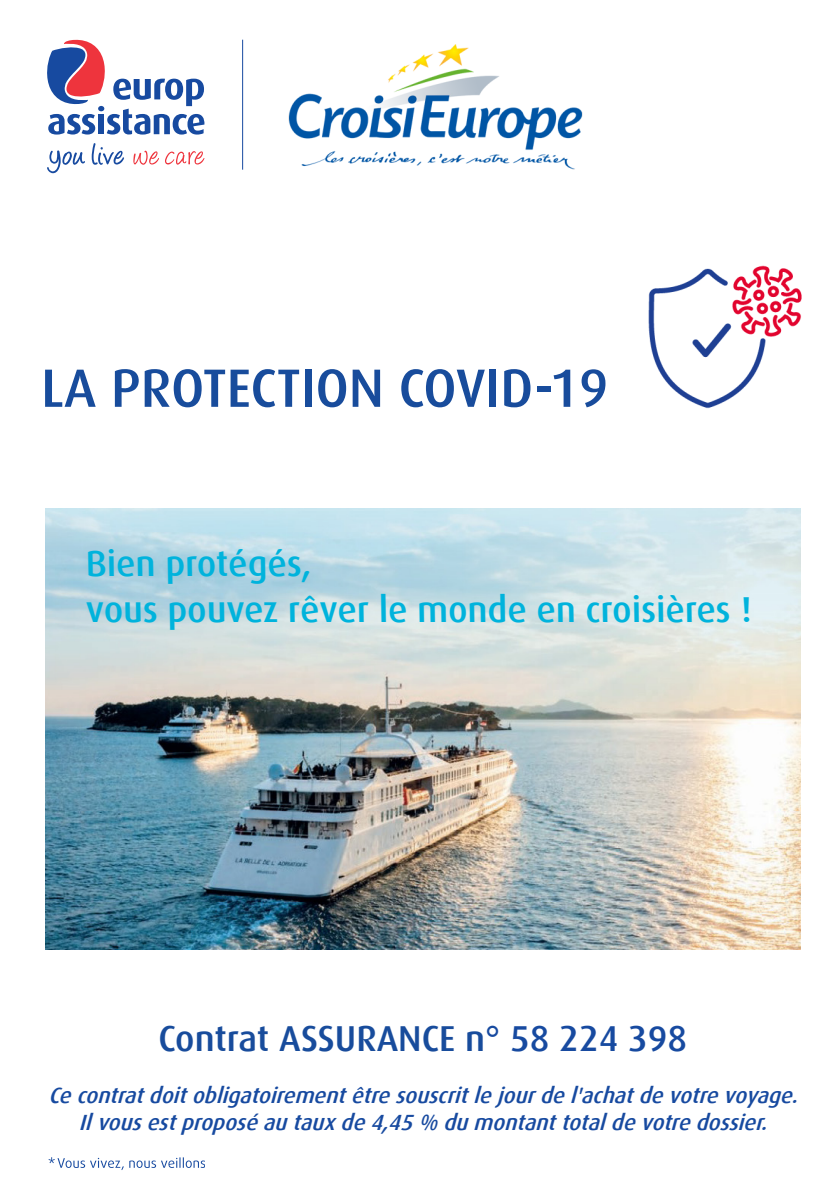
<style>
.page{position:relative;width:840px;height:1191px;background:#fff}
.page>*{position:absolute;margin:0;border:0;box-sizing:border-box;transform-origin:0 0}
.t1{font:500 54px "Dax";color:#184c9c}
.t2{font:500 36px "Dax";color:#00b3dc}
.t3{font:500 36px "Dax";color:#184c9c}
.t4{font:italic 500 22px/26.4px "Dax";color:#174aa0;text-align:center}
.s1{color:#174aa0}
</style>
<div class="page">
<svg style="left:47px;top:40px;width:157px;height:95px"></svg>
<svg style="left:133px;top:151px;width:26px;height:14px"></svg>
<svg style="left:165px;top:151px;width:39px;height:14px"></svg>
<svg style="left:47px;top:150px;width:38px;height:23px"></svg>
<svg style="left:92px;top:143px;width:32px;height:22px"></svg>
<hr style="left:242px;top:40px;width:1px;height:130px;background:#174aa0">
<svg style="left:49px;top:1157px;width:155px;height:13px"></svg>
<img style="left:648px;top:265px;width:154px;height:144px">
<img style="left:45px;top:508px;width:754px;height:441px">
<img style="left:288px;top:44px;width:295px;height:126px">
<p class="t1" style="left:41px;top:358px;width:568px">LA PROTECTION COVID-19</p>
<p class="t2" style="left:86px;top:544px;width:228px">Bien protégés,</p>
<p class="t2" style="left:86px;top:590px;width:667px">vous pouvez rêver le monde en croisières !</p>
<p class="t3" style="left:158px;top:1018px;width:530px">Contrat ASSURANCE n<span class="s1">° 58 224 398</span></p>
<p class="t4" style="left:48px;top:1082px;width:756px">Cecontratdoitobligatoirementêtresouscritlejourdel'achatdevotrevoyage.<br>Ilvousestproposéautauxde4,45% dumontanttotaldevotredossier.</p>
</div>
